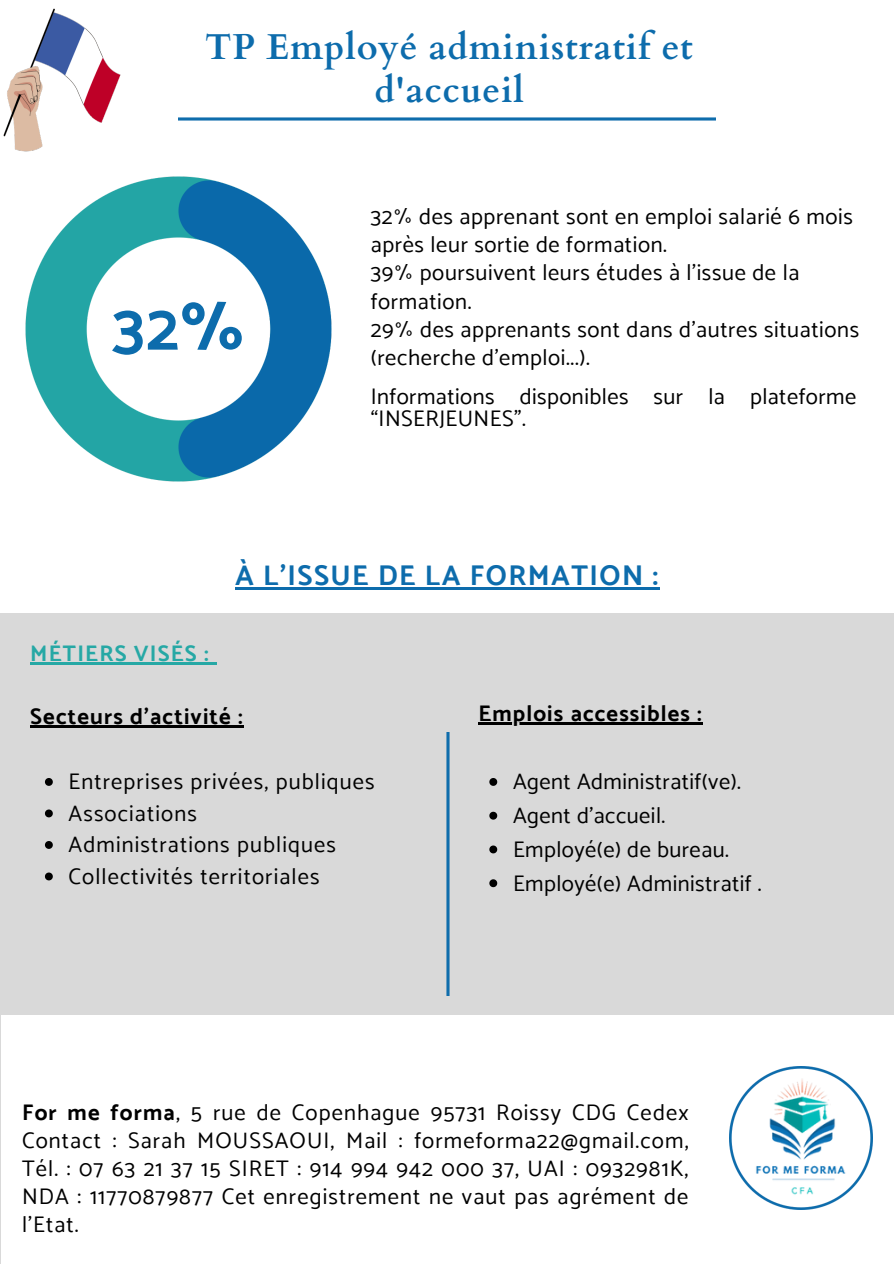
<style>
.page{position:relative;width:894px;height:1264px;background:#fff}
.page>*{position:absolute;margin:0;border:0;box-sizing:border-box;transform-origin:0 0}
.t1{font:700 67.5px "Catamaran";color:#0d6cac}
.t2{font:700 36px/43.8px "Cardo";letter-spacing:.02em;color:#0d6cac;text-align:center}
.t3{font:700 28.5px "Catamaran";letter-spacing:.05em;color:#0d6cac}
.t4{font:22.5px/28.2px "Catamaran";letter-spacing:.03em;color:#000}
.t5{font:22.5px "Catamaran";letter-spacing:.05em;color:#000}
.t6{font:700 22.5px "Catamaran";letter-spacing:.05em;color:#000}
.t7{font:700 22.5px "Catamaran";letter-spacing:.05em;color:#26a8a5}
.s1{font-weight:700}
</style>
<div class="page">
<img style="left:3px;top:8px;width:118px;height:144px">
<img style="left:25px;top:176px;width:307px;height:306px">
<img style="left:178px;top:118px;width:537px;height:2px">
<div style="left:0;top:613px;width:893px;height:650px;background:#d9d9d9"></div>
<div style="left:1px;top:1015px;width:892px;height:248px;background:#fff"></div>
<img style="left:446px;top:732px;width:3px;height:263px">
<img style="left:729px;top:1121px;width:143px;height:88px">
<img style="left:730px;top:1066px;width:141px;height:140px">
<hr style="left:30px;top:662px;width:180px;height:2px;background:#26a8a5">
<svg style="left:210px;top:662px;width:6px;height:2px"></svg>
<hr style="left:30px;top:725px;width:214px;height:2px;background:#000">
<svg style="left:45px;top:778px;width:8px;height:7px"></svg>
<svg style="left:45px;top:809px;width:8px;height:8px"></svg>
<svg style="left:45px;top:841px;width:8px;height:7px"></svg>
<svg style="left:45px;top:872px;width:8px;height:8px"></svg>
<hr style="left:478px;top:722px;width:224px;height:3px;background:#000">
<hr style="left:235px;top:587px;width:424px;height:2px;background:#0d6cac">
<svg style="left:489px;top:778px;width:8px;height:7px"></svg>
<svg style="left:489px;top:811px;width:8px;height:8px"></svg>
<svg style="left:489px;top:845px;width:8px;height:8px"></svg>
<svg style="left:489px;top:879px;width:8px;height:8px"></svg>
<h2 class="t2" style="left:205px;top:25px;width:489px">TP Employé administratif et d'accueil</h2>
<p class="t1" style="left:112px;top:287px;width:133px">32%</p>
<p class="t4" style="left:370px;top:202px;width:483px">32% des apprenant sont en emploi salarié 6 mois après leur sortie de formation.</p>
<h5 class="t4" style="left:370px;top:258px;width:430px">39% poursuivent leurs études à l’issue de la formation.</h5>
<p class="t4" style="left:370px;top:315px;width:490px">29% des apprenants sont dans d'autres situations (recherche d'emploi...).</p>
<p class="t4" style="left:370px;top:382px;width:125px">Informations</p>
<p class="t4" style="left:519px;top:382px;width:110px">disponibles</p>
<h3 class="t4" style="left:653px;top:382px;width:31px">sur</h3>
<h4 class="t4" style="left:708px;top:382px;width:18px">la</h4>
<h6 class="t4" style="left:749px;top:382px;width:108px">plateforme</h6>
<p class="t4" style="left:370px;top:404px;width:156px">“INSERJEUNES”.</p>
<p class="t7" style="left:30px;top:640px;width:180px">MÉTIERS VISÉS :</p>
<p class="t3" style="left:235px;top:558px;width:424px">À L’ISSUE DE LA FORMATION :</p>
<p class="t6" style="left:30px;top:703px;width:214px">Secteurs d’activité :</p>
<h1 class="t5" style="left:69px;top:768px;width:307px">Entreprises privées, publiques</h1>
<p class="t5" style="left:69px;top:799px;width:130px">Associations</p>
<p class="t5" style="left:69px;top:831px;width:269px">Administrations publiques</p>
<p class="t5" style="left:69px;top:862px;width:252px">Collectivités territoriales</p>
<p class="t6" style="left:478px;top:700px;width:225px">Emplois accessibles :</p>
<h6 class="t4" style="left:513px;top:767px;width:229px">Agent Administratif(ve).</h6>
<p class="t4" style="left:513px;top:801px;width:154px">Agent d’accueil.</p>
<p class="t4" style="left:513px;top:834px;width:217px">Employé(e) de bureau.</p>
<p class="t4" style="left:513px;top:868px;width:250px">Employé(e) Administratif .</p>
<p class="t4" style="left:22px;top:1097px;width:667px;text-align:justify"><span class="s1">For me forma</span>, 5 rue de Copenhague 95731 Roissy CDG Cedex Contact : Sarah MOUSSAOUI, Mail : formeforma22@gmail.com, Tél. : 07 63 21 37 15 SIRET : 914 994 942 000 37, UAI : 0932981K, NDA : 11770879877 Cet enregistrement ne vaut pas agrément de l’Etat.</p>
</div>
